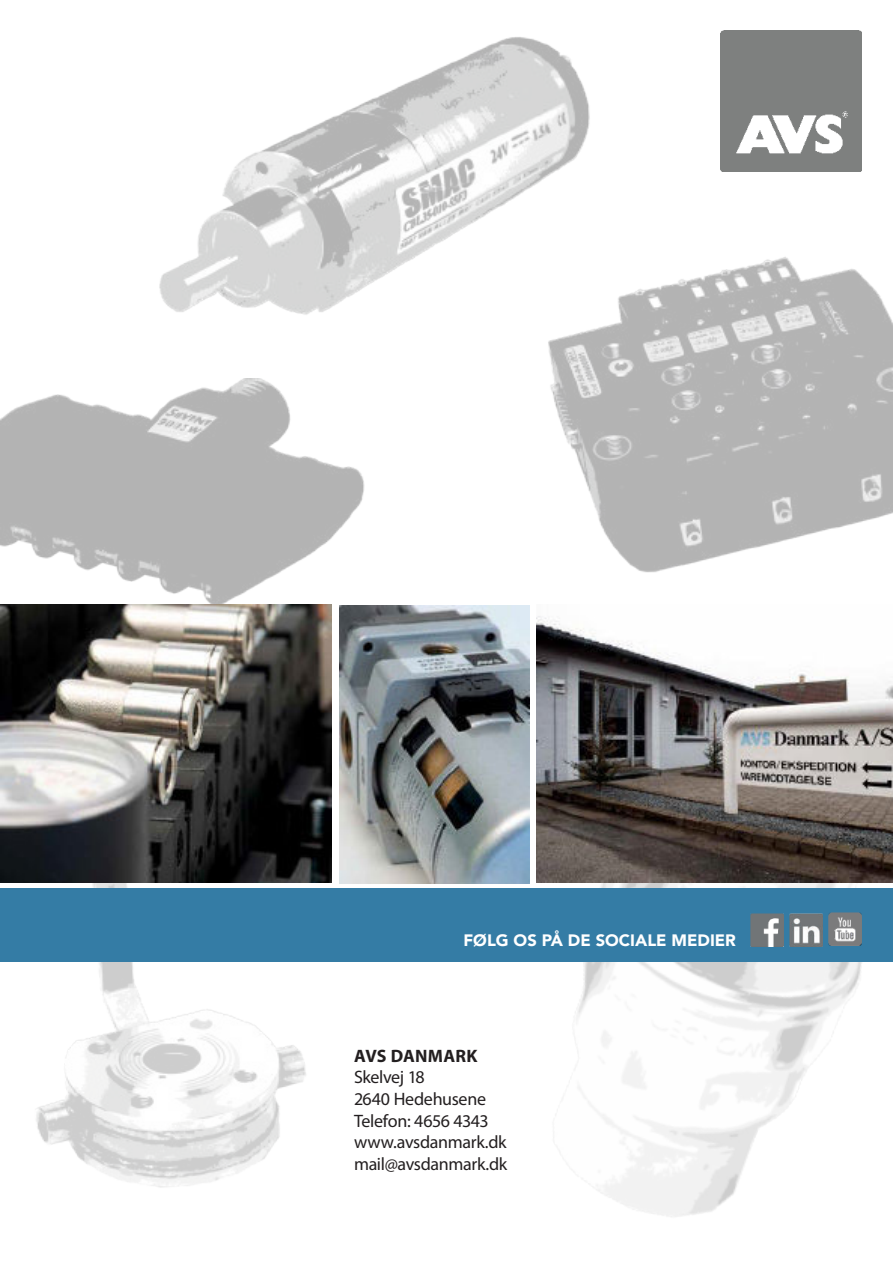
<style>
.page{position:relative;width:893px;height:1263px;background:#fff}
.page>*{position:absolute;margin:0;border:0;box-sizing:border-box;transform-origin:0 0}
.t1{font:18px/21.6px "Myriad Pro";letter-spacing:-.02em;color:#231f20}
.t2{font:700 18px "Myriad Pro";letter-spacing:.01em;color:#231f20}
.t3{font:900 16.5px "Avenir";color:#fff}
</style>
<div class="page">
<img style="left:13px;top:882px;width:310px;height:306px">
<img style="left:470px;top:659px;width:423px;height:558px">
<img style="left:721px;top:31px;width:140px;height:140px">
<div style="left:0;top:889px;width:893px;height:73px;background:#347ca5"></div>
<img style="left:750px;top:913px;width:33px;height:33px">
<img style="left:790px;top:913px;width:33px;height:33px">
<img style="left:828px;top:913px;width:33px;height:33px">
<img style="left:159px;top:37px;width:431px;height:278px">
<img style="left:0;top:378px;width:365px;height:228px">
<img style="left:497px;top:251px;width:396px;height:322px">
<img style="left:0;top:605px;width:332px;height:277px">
<img style="left:339px;top:606px;width:191px;height:277px">
<img style="left:537px;top:616px;width:356px;height:266px">
<p class="t3" style="left:463px;top:930px;width:274px">FØLG OS PÅ DE SOCIALE MEDIER</p>
<p class="t2" style="left:354px;top:1045px;width:125px">AVS DANMARK</p>
<p class="t1" style="left:354px;top:1068px;width:155px">Skelvej 18<br>2640 Hedehusene<br>Telefon: 4656 4343 www.avsdanmark.dk mail@avsdanmark.dk</p>
</div>
